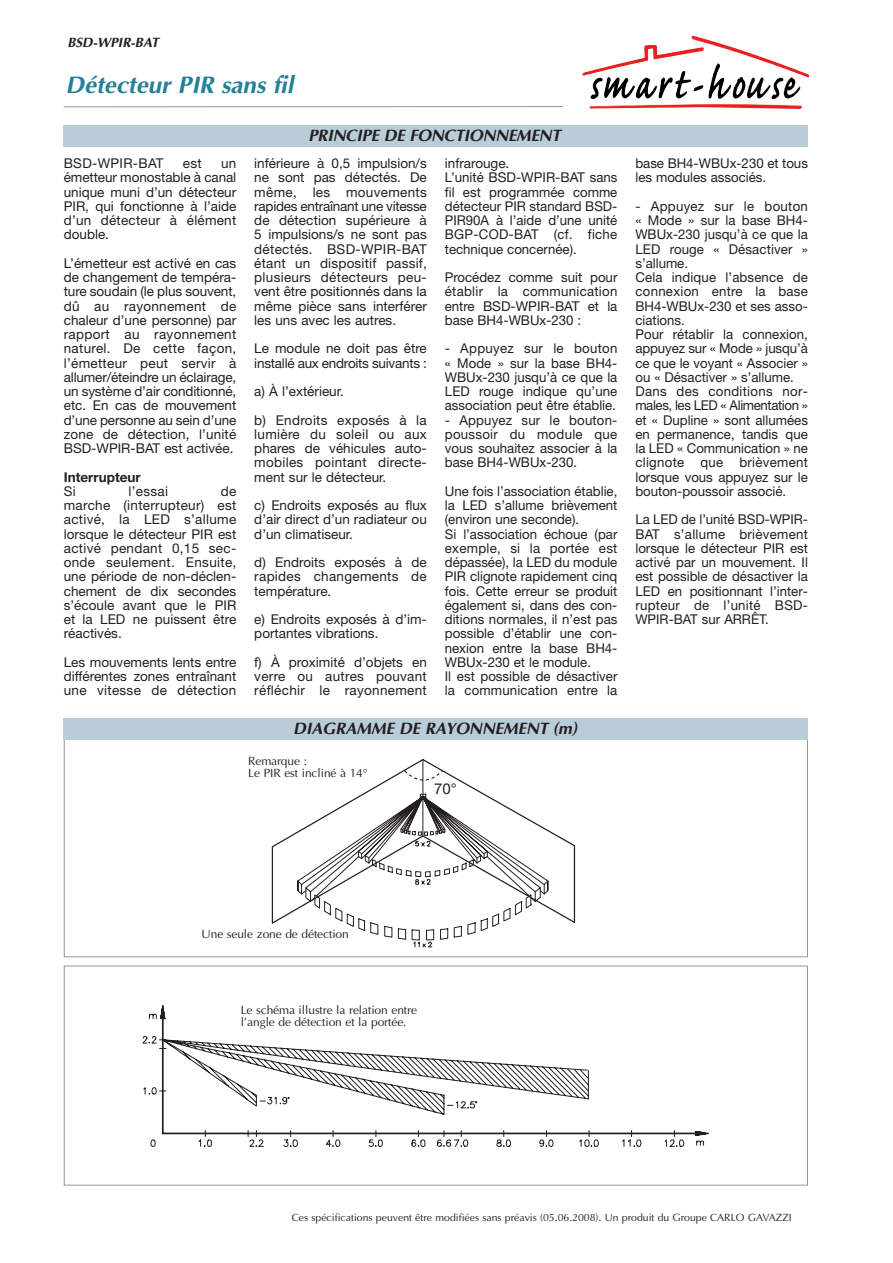
<style>
.page{position:relative;width:893px;height:1263px;background:#fff}
.page>*{position:absolute;margin:0;border:0;box-sizing:border-box;transform-origin:0 0}
.t1{font:italic 700 24px "Optima";color:#23819a}
.t2{font:italic 700 16.5px "Optima";letter-spacing:-.01em;color:#231f20}
.t3{font:15px "Helvetica Neue";color:#231f20}
.t4{font:13.5px/14.2px "Helvetica Neue";color:#231f20;text-align:justify}
.t5{font:13.5px/28.5px "Helvetica Neue";letter-spacing:.02em;color:#231f20}
.t6{font:italic 700 13.5px "Optima";letter-spacing:-.005em;color:#231f20}
.t7{font:700 13.5px "Helvetica Neue";color:#231f20}
.t8{font:12px/12px "Optima";letter-spacing:-.005em;color:#231f20}
.t9{font:10.5px "Optima";color:#231f20}
</style>
<div class="page">
<img style="left:582px;top:36px;width:227px;height:73px">
<hr style="left:64px;top:106px;width:499px;height:1px;background:#939598">
<div style="left:64px;top:125px;width:744px;height:22px;background:#b9cdd9"></div>
<svg style="left:271px;top:759px;width:304px;height:165px"></svg>
<svg style="left:297px;top:769px;width:252px;height:179px"></svg>
<div style="left:64px;top:718px;width:744px;height:22px;background:#b9cdd9"></div>
<svg style="left:142px;top:1005px;width:567px;height:142px"></svg>
<svg style="left:567px;top:1068px;width:23px;height:24px"></svg>
<div style="left:64px;top:965px;width:744px;height:220px;border:1px solid #939598"></div>
<p class="t6" style="left:67px;top:34px;width:93px">BSD-WPIR-BAT</p>
<h1 class="t1" style="left:65px;top:71px;width:230px">Détecteur PIR sans fil</h1>
<p class="t2" style="left:309px;top:126px;width:254px">PRINCIPE DE FONCTIONNEMENT</p>
<p class="t5" style="left:64px;top:150px;width:101px">BSD-WPIR-BAT</p>
<p class="t4" style="left:183px;top:158px;width:20px">est</p>
<p class="t4" style="left:64px;top:158px;width:174px;text-indent:157px">un émetteur monostable à canal unique muni d’un détecteur PIR, qui fonctionne à l’aide d’un détecteur à élément double.</p>
<p class="t4" style="left:64px;top:257px;width:174px">L’émetteur est activé en cas de changement de tempéra&shy;ture soudain (le plus souvent, dû au rayonnement de chaleur d’une personne) par rapport au rayonnement naturel. De cette façon, l’émetteur peut servir à allumer/éteindre un éclairage, un système d’air conditionné, etc. En cas de mouvement d’une personne au sein d’une zone de détection, l’unité BSD-WPIR-BAT est activée.</p>
<p class="t7" style="left:64px;top:472px;width:78px">Interrupteur</p>
<p class="t4" style="left:64px;top:485px;width:14px">Si</p>
<p class="t4" style="left:129px;top:485px;width:41px">l’essai</p>
<p class="t4" style="left:64px;top:485px;width:174px;text-indent:157px">de marche (interrupteur) est activé, la LED s’allume lorsque le détecteur PIR est activé pendant 0,15 sec&shy;onde seulement. Ensuite, une période de non-déclen&shy;chement de dix secondes s’écoule avant que le PIR et la LED ne puissent être réactivés.</p>
<p class="t4" style="left:64px;top:656px;width:174px">Les mouvements lents entre différentes zones entraînant une vitesse de détection</p>
<p class="t4" style="left:254px;top:158px;width:174px">inférieure à 0,5 impulsion/s ne sont pas détectés. De même, les mouvements rapides entraînant une vitesse de détection supérieure à 5 impulsions/s ne sont pas détectés. BSD-WPIR-BAT étant un dispositif passif, plusieurs détecteurs peu&shy;vent être positionnés dans la même pièce sans interférer les uns avec les autres.</p>
<p class="t4" style="left:254px;top:343px;width:174px">Le module ne doit pas être installé aux endroits suivants :</p>
<p class="t5" style="left:254px;top:378px;width:174px">a) À l’extérieur.<br>b) Endroits exposés à la</p>
<p class="t4" style="left:254px;top:428px;width:174px">lumière du soleil ou aux phares de véhicules auto&shy;mobiles pointant directe&shy;ment sur le détecteur.</p>
<p class="t4" style="left:254px;top:500px;width:174px">c) Endroits exposés au flux d’air direct d’un radiateur ou d’un climatiseur.</p>
<p class="t4" style="left:254px;top:557px;width:174px">d) Endroits exposés à de rapides changements de température.</p>
<p class="t4" style="left:254px;top:614px;width:174px">e) Endroits exposés à d’im&shy;portantes vibrations.</p>
<p class="t4" style="left:254px;top:656px;width:174px">f) À proximité d’objets en verre ou autres pouvant réfléchir le rayonnement</p>
<p class="t4" style="left:445px;top:158px;width:174px;text-align:left">infrarouge.<br>L’unité BSD-WPIR-BAT sans fil est programmée comme détecteur PIR standard BSD-<br>PIR90A à l’aide d’une unité<br>BGP-COD-BAT (cf. fiche technique concernée).</p>
<p class="t4" style="left:445px;top:272px;width:174px">Procédez comme suit pour établir la communication entre BSD-WPIR-BAT et la base BH4-WBUx-230 :</p>
<p class="t4" style="left:445px;top:343px;width:174px">- Appuyez sur le bouton « Mode » sur la base BH4- WBUx-230 jusqu’à ce que la LED rouge indique qu’une association peut être établie.</p>
<p class="t4" style="left:445px;top:414px;width:174px">- Appuyez sur le bouton&shy;poussoir du module que vous souhaitez associer à la base BH4-WBUx-230.</p>
<p class="t4" style="left:445px;top:485px;width:174px;text-align:left">Une fois l’association établie, la LED s’allume brièvement (environ une seconde).<br>Si l’association échoue (par exemple, si la portée est dépassée), la LED du module<br>PIR clignote rapidement cinq fois. Cette erreur se produit également si, dans des con&shy;ditions normales, il n’est pas possible d’établir une con&shy;nexion entre la base BH4-<br>WBUx-230 et le module.<br>Il est possible de désactiver la communication entre la</p>
<p class="t2" style="left:293px;top:719px;width:286px">DIAGRAMME DE RAYONNEMENT (m)</p>
<p class="t8" style="left:248px;top:754px;width:121px">Remarque :<br>Le PIR est incliné à 14°</p>
<p class="t3" style="left:434px;top:783px;width:24px">70°</p>
<p class="t4" style="left:635px;top:158px;width:174px">base BH4-WBUx-230 et tous les modules associés.</p>
<p class="t4" style="left:635px;top:200px;width:174px;text-align:left">- Appuyez sur le bouton « Mode » sur la base BH4-<br>WBUx-230 jusqu’à ce que la<br>LED rouge « Désactiver » s’allume.<br>Cela indique l’absence de connexion entre la base<br>BH4-WBUx-230 et ses asso&shy;ciations.<br>Pour rétablir la connexion, appuyez sur « Mode » jusqu’à ce que le voyant « Associer » ou « Désactiver » s’allume.<br>Dans des conditions nor&shy;males, les LED « Alimentation » et « Dupline » sont allumées en permanence, tandis que la LED « Communication » ne clignote que brièvement lorsque vous appuyez sur le bouton-poussoir associé.</p>
<p class="t4" style="left:635px;top:514px;width:174px">La LED de l’unité BSD-WPIR-BAT s’allume brièvement lorsque le détecteur PIR est activé par un mouvement. Il est possible de désactiver la LED en positionnant l’inter&shy;rupteur de l’unité BSD-WPIR-BAT sur ARRÊT.</p>
<p class="t8" style="left:201px;top:928px;width:149px">Une seule zone de détection</p>
<p class="t8" style="left:241px;top:1004px;width:178px">Le schéma illustre la relation entre l’angle de détection et la portée.</p>
<p class="t9" style="left:292px;top:1211px;width:501px">Ces spécifications peuvent être modifiées sans préavis (05.06.2008). Un produit du Groupe CARLO GAVAZZI</p>
</div>
